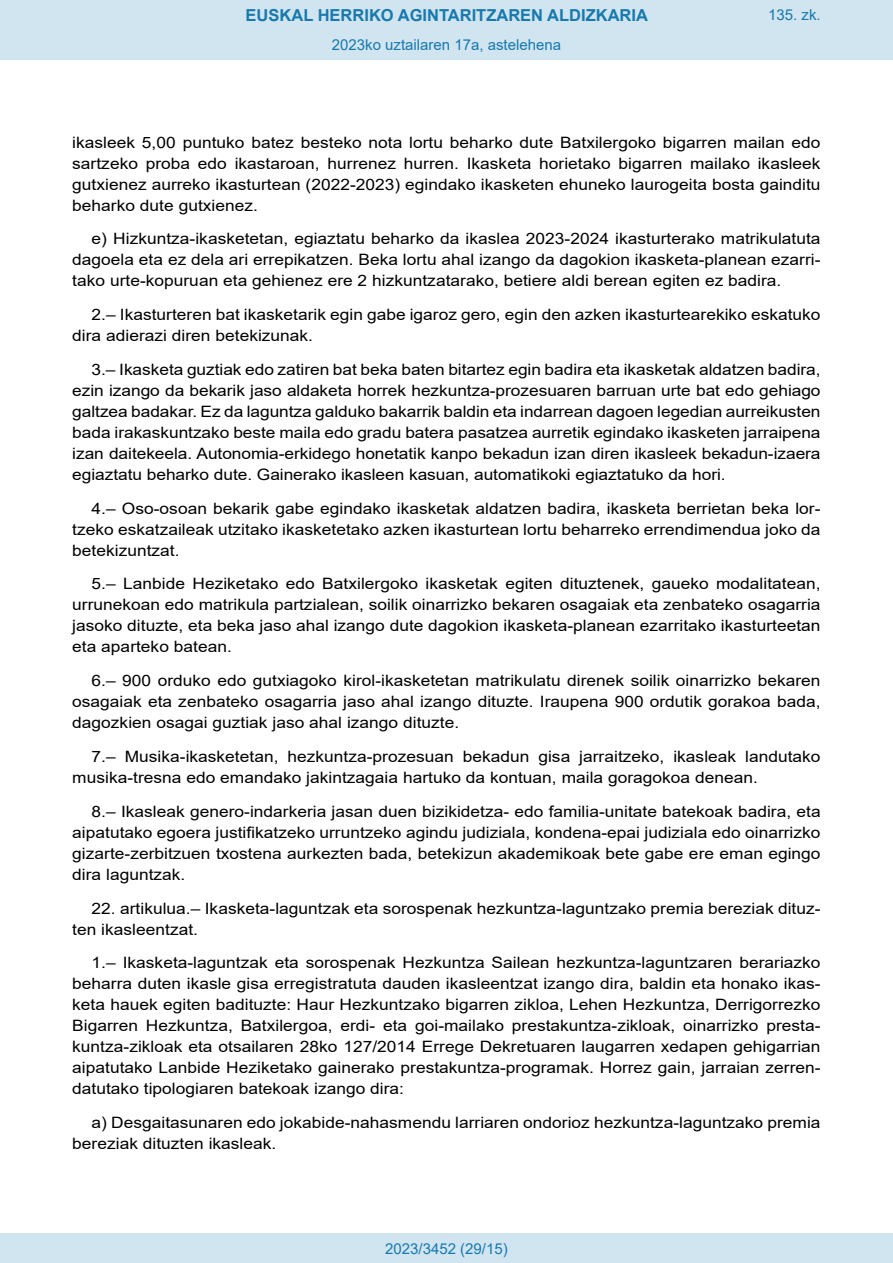
<style>
.page{position:relative;width:893px;height:1263px;background:#fff}
.page>*{position:absolute;margin:0;border:0;box-sizing:border-box;transform-origin:0 0}
.t1{font:700 16.5px "Arial";color:#1879ad}
.BOPVDetalle{font:15.6px/21px "Arial";color:#000;text-align:justify;scale:1.11 1}
.Paginacion_Centro{font:15px "Arial";color:#1879ad}
</style>
<div class="page">
<div style="left:0;top:0;width:893px;height:60px;background:#d0e5f0"></div>
<div style="left:0;top:1233px;width:893px;height:30px;background:#d0e5f0"></div>
<p class="t1" style="left:246px;top:3px;width:404px">EUSKAL HERRIKO AGINTARITZAREN ALDIZKARIA</p>
<p class="Paginacion_Centro" style="left:332px;top:35px;width:231px">2023ko uztailaren 17a, astelehena</p>
<p class="Paginacion_Centro" style="left:768px;top:5px;width:54px">135. zk.</p>
<p class="BOPVDetalle" style="left:72px;top:132px;width:676px">ikasleek 5,00 puntuko batez besteko nota lortu beharko dute Batxilergoko bigarren mailan edo sartzeko proba edo ikastaroan, hurrenez hurren. Ikasketa horietako bigarren mailako ikasleek gutxienez aurreko ikasturtean (2022-2023) egindako ikasketen ehuneko laurogeita bosta gainditu beharko dute gutxienez.</p>
<p class="BOPVDetalle" style="left:72px;top:228px;width:676px;text-indent:19px">e) Hizkuntza-ikasketetan, egiaztatu beharko da ikaslea 2023-2024 ikasturterako matrikulatuta dagoela eta ez dela ari errepikatzen. Beka lortu ahal izango da dagokion ikasketa-planean ezarri&shy;tako urte-kopuruan eta gehienez ere 2 hizkuntzatarako, betiere aldi berean egiten ez badira.</p>
<p class="BOPVDetalle" style="left:72px;top:304px;width:676px;text-indent:19px">2.– Ikasturteren bat ikasketarik egin gabe igaroz gero, egin den azken ikasturtearekiko eskatuko dira adierazi diren betekizunak.</p>
<p class="BOPVDetalle" style="left:72px;top:359px;width:676px;text-indent:19px">3.– Ikasketa guztiak edo zatiren bat beka baten bitartez egin badira eta ikasketak aldatzen badira, ezin izango da bekarik jaso aldaketa horrek hezkuntza-prozesuaren barruan urte bat edo gehiago galtzea badakar. Ez da laguntza galduko bakarrik baldin eta indarrean dagoen legedian aurreikusten bada irakaskuntzako beste maila edo gradu batera pasatzea aurretik egindako ikasketen jarraipena izan daitekeela. Autonomia-erkidego honetatik kanpo bekadun izan diren ikasleek bekadun-izaera egiaztatu beharko dute. Gainerako ikasleen kasuan, automatikoki egiaztatuko da hori.</p>
<p class="BOPVDetalle" style="left:72px;top:498px;width:676px;text-indent:19px">4.– Oso-osoan bekarik gabe egindako ikasketak aldatzen badira, ikasketa berrietan beka lor&shy;tzeko eskatzaileak utzitako ikasketetako azken ikasturtean lortu beharreko errendimendua joko da betekizuntzat.</p>
<p class="BOPVDetalle" style="left:72px;top:573px;width:676px;text-indent:19px">5.– Lanbide Heziketako edo Batxilergoko ikasketak egiten dituztenek, gaueko modalitatean, urrunekoan edo matrikula partzialean, soilik oinarrizko bekaren osagaiak eta zenbateko osagarria jasoko dituzte, eta beka jaso ahal izango dute dagokion ikasketa-planean ezarritako ikasturteetan eta aparteko batean.</p>
<p class="BOPVDetalle" style="left:72px;top:670px;width:676px;text-indent:19px">6.– 900 orduko edo gutxiagoko kirol-ikasketetan matrikulatu direnek soilik oinarrizko bekaren osagaiak eta zenbateko osagarria jaso ahal izango dituzte. Iraupena 900 ordutik gorakoa bada, dagozkien osagai guztiak jaso ahal izango dituzte.</p>
<p class="BOPVDetalle" style="left:72px;top:746px;width:676px;text-indent:19px">7.– Musika-ikasketetan, hezkuntza-prozesuan bekadun gisa jarraitzeko, ikasleak landutako musika-tresna edo emandako jakintzagaia hartuko da kontuan, maila goragokoa denean.</p>
<p class="BOPVDetalle" style="left:72px;top:801px;width:676px;text-indent:19px">8.– Ikasleak genero-indarkeria jasan duen bizikidetza- edo familia-unitate batekoak badira, eta aipatutako egoera justifikatzeko urruntzeko agindu judiziala, kondena-epai judiziala edo oinarrizko gizarte-zerbitzuen txostena aurkezten bada, betekizun akademikoak bete gabe ere eman egingo dira laguntzak.</p>
<p class="BOPVDetalle" style="left:72px;top:897px;width:676px;text-indent:19px">22. artikulua.– Ikasketa-laguntzak eta sorospenak hezkuntza-laguntzako premia bereziak dituz&shy;ten ikasleentzat.</p>
<p class="BOPVDetalle" style="left:72px;top:952px;width:676px;text-indent:19px">1.– Ikasketa-laguntzak eta sorospenak Hezkuntza Sailean hezkuntza-laguntzaren berariazko beharra duten ikasle gisa erregistratuta dauden ikasleentzat izango dira, baldin eta honako ikas&shy;keta hauek egiten badituzte: Haur Hezkuntzako bigarren zikloa, Lehen Hezkuntza, Derrigorrezko Bigarren Hezkuntza, Batxilergoa, erdi- eta goi-mailako prestakuntza-zikloak, oinarrizko presta&shy;kuntza-zikloak eta otsailaren 28ko 127/2014 Errege Dekretuaren laugarren xedapen gehigarrian aipatutako Lanbide Heziketako gainerako prestakuntza-programak. Horrez gain, jarraian zerren&shy;datutako tipologiaren batekoak izango dira:</p>
<p class="BOPVDetalle" style="left:72px;top:1112px;width:676px;text-indent:19px">a) Desgaitasunaren edo jokabide-nahasmendu larriaren ondorioz hezkuntza-laguntzako premia bereziak dituzten ikasleak.</p>
<p class="Paginacion_Centro" style="left:385px;top:1238px;width:124px">2023/3452 (29/15)</p>
</div>
